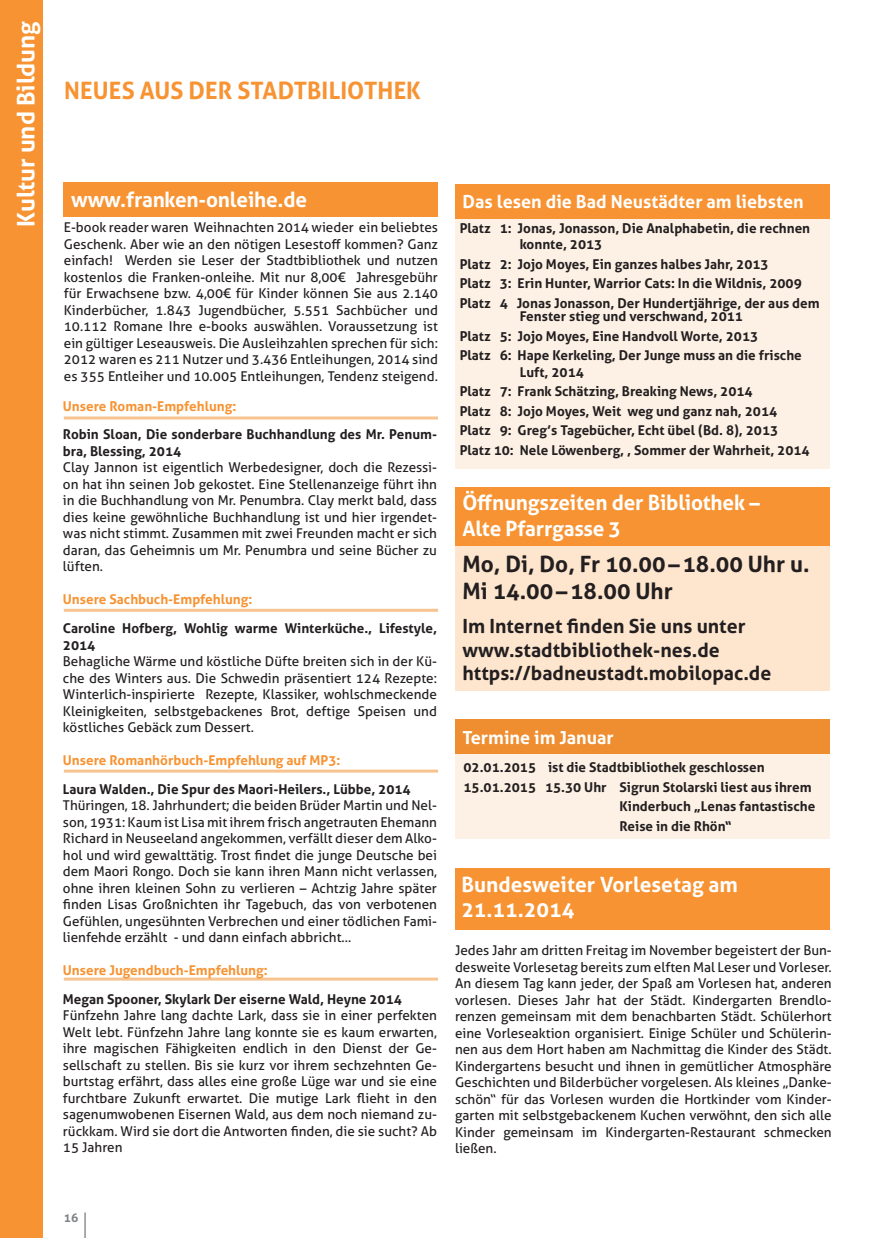
<style>
.page{position:relative;width:893px;height:1238px;background:#fff}
.page>*{position:absolute;margin:0;border:0;box-sizing:border-box;transform-origin:0 0}
.t1{font:700 24px "Aller";letter-spacing:.005em;color:#f79332}
.t2{font:700 24px "Aller";color:#fff}
.t3{font:700 22.5px/27px "Aller";color:#231f20}
.t4{font:700 21px/25.2px "Aller";letter-spacing:-.01em;color:#fff}
.t5{font:700 19.5px/23.4px "Aller";color:#231f20}
.t6{font:700 18px "Aller";color:#fff}
.t7{font:13.5px/16.5px "Aller";color:#231f20;text-align:justify}
.t8{font:700 13.5px/19.5px "Aller";color:#231f20}
.t9{font:700 13.5px "Aller";color:#f79332}
.t10{font:700 12px "Aller";color:#808285}
</style>
<div class="page">
<svg style="left:85px;top:1212px;width:1px;height:25px"></svg>
<div style="left:0;top:0;width:43px;height:1237px;background:#f79332"></div>
<div style="left:455px;top:203px;width:374px;height:265px;background:#fdf1e5"></div>
<div style="left:455px;top:184px;width:374px;height:34px;background:#f79332"></div>
<div style="left:455px;top:537px;width:374px;height:153px;background:#fee6ce"></div>
<div style="left:455px;top:487px;width:374px;height:59px;background:#f79332"></div>
<hr style="left:64px;top:769px;width:374px;height:3px;background:#f7c38f">
<hr style="left:64px;top:977px;width:374px;height:3px;background:#f7c38f">
<hr style="left:64px;top:416px;width:374px;height:3px;background:#f7c38f">
<hr style="left:64px;top:608px;width:374px;height:3px;background:#f7c38f">
<div style="left:64px;top:183px;width:374px;height:34px;background:#f79332"></div>
<div style="left:455px;top:728px;width:374px;height:110px;background:#fdf1e5"></div>
<div style="left:455px;top:719px;width:374px;height:34px;background:#ee8e30"></div>
<div style="left:455px;top:867px;width:374px;height:62px;background:#f79332"></div>
<h1 class="t2" style="left:11px;top:226px;width:207px;rotate:-90deg">Kultur und Bildung</h1>
<h1 class="t1" style="left:64px;top:76px;width:358px">neues aus der stadtbiliothek</h1>
<h3 class="t4" style="left:71px;top:187px;width:237px">www.franken-onleihe.de</h3>
<p class="t7" style="left:64px;top:219px;width:376px">E-book reader waren Weihnachten 2014 wieder ein beliebtes Geschenk. Aber wie an den nötigen Lesestoff kommen? Ganz einfach! Werden sie Leser der Stadtbibliothek und nutzen kostenlos die Franken-onleihe. Mit nur 8,00€ Jahresgebühr für Erwachsene bzw. 4,00€ für Kinder können Sie aus 2.140<br>Kinderbücher, 1.843 Jugendbücher, 5.551 Sachbücher und 10.112 Romane Ihre e-books auswählen. Voraussetzung ist ein gültiger Leseausweis. Die Ausleihzahlen sprechen für sich:<br>2012 waren es 211 Nutzer und 3.436 Entleihungen, 2014 sind es 355 Entleiher und 10.005 Entleihungen, Tendenz steigend.</p>
<p class="t9" style="left:63px;top:398px;width:175px">Unsere Roman-Empfehlung:</p>
<p class="t8" style="left:63px;top:426px;width:376px;line-height:16.5px">Robin Sloan, Die sonderbare Buchhandlung des Mr. Penum&shy;bra, Blessing, 2014</p>
<p class="t7" style="left:63px;top:459px;width:376px">Clay Jannon ist eigentlich Werbedesigner, doch die Rezessi&shy;on hat ihn seinen Job gekostet. Eine Stellenanzeige führt ihn in die Buchhandlung von Mr. Penumbra. Clay merkt bald, dass dies keine gewöhnliche Buchhandlung ist und hier irgendet&shy;was nicht stimmt. Zusammen mit zwei Freunden macht er sich daran, das Geheimnis um Mr. Penumbra und seine Bücher zu lüften.</p>
<p class="t9" style="left:63px;top:591px;width:191px">Unsere Sachbuch-Empfehlung:</p>
<p class="t8" style="left:63px;top:620px;width:376px;line-height:16.5px">Caroline Hofberg, Wohlig warme Winterküche., Lifestyle,<br>2014</p>
<p class="t7" style="left:63px;top:653px;width:376px">Behagliche Wärme und köstliche Düfte breiten sich in der Kü&shy;che des Winters aus. Die Schwedin präsentiert 124 Rezepte:<br>Winterlich-inspirierte Rezepte, Klassiker, wohlschmeckende Kleinigkeiten, selbstgebackenes Brot, deftige Speisen und köstliches Gebäck zum Dessert.</p>
<p class="t9" style="left:63px;top:752px;width:279px">Unsere Romanhörbuch-Empfehlung auf MP3:</p>
<p class="t8" style="left:63px;top:779px;width:349px">Laura Walden., Die Spur des Maori-Heilers., Lübbe, 2014</p>
<p class="t7" style="left:63px;top:797px;width:376px">Thüringen, 18. Jahrhundert; die beiden Brüder Martin und Nel&shy;son, 1931: Kaum ist Lisa mit ihrem frisch angetrauten Ehemann Richard in Neuseeland angekommen, verfällt dieser dem Alko&shy;hol und wird gewalttätig. Trost findet die junge Deutsche bei dem Maori Rongo. Doch sie kann ihren Mann nicht verlassen, ohne ihren kleinen Sohn zu verlieren – Achtzig Jahre später finden Lisas Großnichten ihr Tagebuch, das von verbotenen Gefühlen, ungesühnten Verbrechen und einer tödlichen Fami&shy;lienfehde erzählt - und dann einfach abbricht…</p>
<p class="t9" style="left:63px;top:961px;width:206px">Unsere Jugendbuch-Empfehlung:</p>
<p class="t8" style="left:63px;top:988px;width:340px">Megan Spooner, Skylark Der eiserne Wald, Heyne 2014</p>
<p class="t7" style="left:63px;top:1007px;width:376px">Fünfzehn Jahre lang dachte Lark, dass sie in einer perfekten Welt lebt. Fünfzehn Jahre lang konnte sie es kaum erwarten, ihre magischen Fähigkeiten endlich in den Dienst der Ge&shy;sellschaft zu stellen. Bis sie kurz vor ihrem sechzehnten Ge&shy;burtstag erfährt, dass alles eine große Lüge war und sie eine furchtbare Zukunft erwartet. Die mutige Lark flieht in den sagenumwobenen Eisernen Wald, aus dem noch niemand zu&shy;rückkam. Wird sie dort die Antworten finden, die sie sucht? Ab 15 Jahren</p>
<h3 class="t6" style="left:463px;top:190px;width:343px">Das lesen die Bad Neustädter am liebsten</h3>
<p class="t8" style="left:520px;top:220px;width:292px;line-height:16.5px;text-indent:-60px">Platz 1: Jonas, Jonasson, Die Analphabetin, die rechnen konnte, 2013</p>
<p class="t8" style="left:460px;top:254px;width:361px">Platz 2: Jojo Moyes, Ein ganzes halbes Jahr, 2013<br>Platz 3: Erin Hunter, Warrior Cats: In die Wildnis, 2009<br>Platz 4 Jonas Jonasson, Der Hundertjährige, der aus dem</p>
<p class="t8" style="left:460px;top:306px;width:35px">F</p>
<p class="t8" style="left:460px;top:306px;width:344px;text-indent:67px">enster stieg und verschwand, 2011<br>Platz 5: Jojo Moyes, Eine Handvoll Worte, 2013<br>Platz 6: Hape Kerkeling, Der Junge muss an die frische</p>
<p class="t8" style="left:460px;top:362px;width:351px;text-indent:60px">Luft, 2014<br>Platz 7: Frank Schätzing, Breaking News, 2014<br>Platz 8: Jojo Moyes, Weit weg und ganz nah, 2014<br>Platz 9: Greg’s Tagebücher, Echt übel (Bd. 8), 2013<br>Platz 10: Nele Löwenberg, , Sommer der Wahrheit, 2014</p>
<h3 class="t4" style="left:462px;top:490px;width:299px">Öffnungszeiten der Bibliothek –<br>Alte Pfarrgasse 3</h3>
<h2 class="t3" style="left:462px;top:550px;width:349px">Mo, Di, Do, Fr 10.00–18.00 Uhr u.<br>Mi 14.00–18.00 Uhr</h2>
<h3 class="t5" style="left:462px;top:614px;width:310px">Im Internet finden Sie uns unter www.stadtbibliothek-nes.de https://badneustadt.mobilopac.de</h3>
<h3 class="t6" style="left:462px;top:726px;width:153px">Termine im Januar</h3>
<p class="t8" style="left:463px;top:757px;width:303px">02.01.2015 ist die Stadtbibliothek geschlossen</p>
<p class="t8" style="left:463px;top:777px;width:350px">15.01.2015 15.30 Uhr Sigrun Stolarski liest aus ihrem</p>
<p class="t8" style="left:619px;top:796px;width:197px">Kinderbuch „Lenas fantastische</p>
<p class="t8" style="left:619px;top:816px;width:114px">Reise in die Rhön“</p>
<h3 class="t4" style="left:461px;top:871px;width:278px">Bundesweiter Vorlesetag am<br>21.11.2014</h3>
<p class="t7" style="left:455px;top:942px;width:378px">Jedes Jahr am dritten Freitag im November begeistert der Bun&shy;desweite Vorlesetag bereits zum elften Mal Leser und Vorleser.<br>An diesem Tag kann jeder, der Spaß am Vorlesen hat, anderen vorlesen. Dieses Jahr hat der Städt. Kindergarten Brendlo&shy;renzen gemeinsam mit dem benachbarten Städt. Schülerhort eine Vorleseaktion organisiert. Einige Schüler und Schülerin&shy;nen aus dem Hort haben am Nachmittag die Kinder des Städt.<br>Kindergartens besucht und ihnen in gemütlicher Atmosphäre Geschichten und Bilderbücher vorgelesen. Als kleines „Danke&shy;schön“ für das Vorlesen wurden die Hortkinder vom Kinder&shy;garten mit selbstgebackenem Kuchen verwöhnt, den sich alle Kinder gemeinsam im Kindergarten-Restaurant schmecken ließen.</p>
<p class="t10" style="left:64px;top:1209px;width:16px">16</p>
</div>
